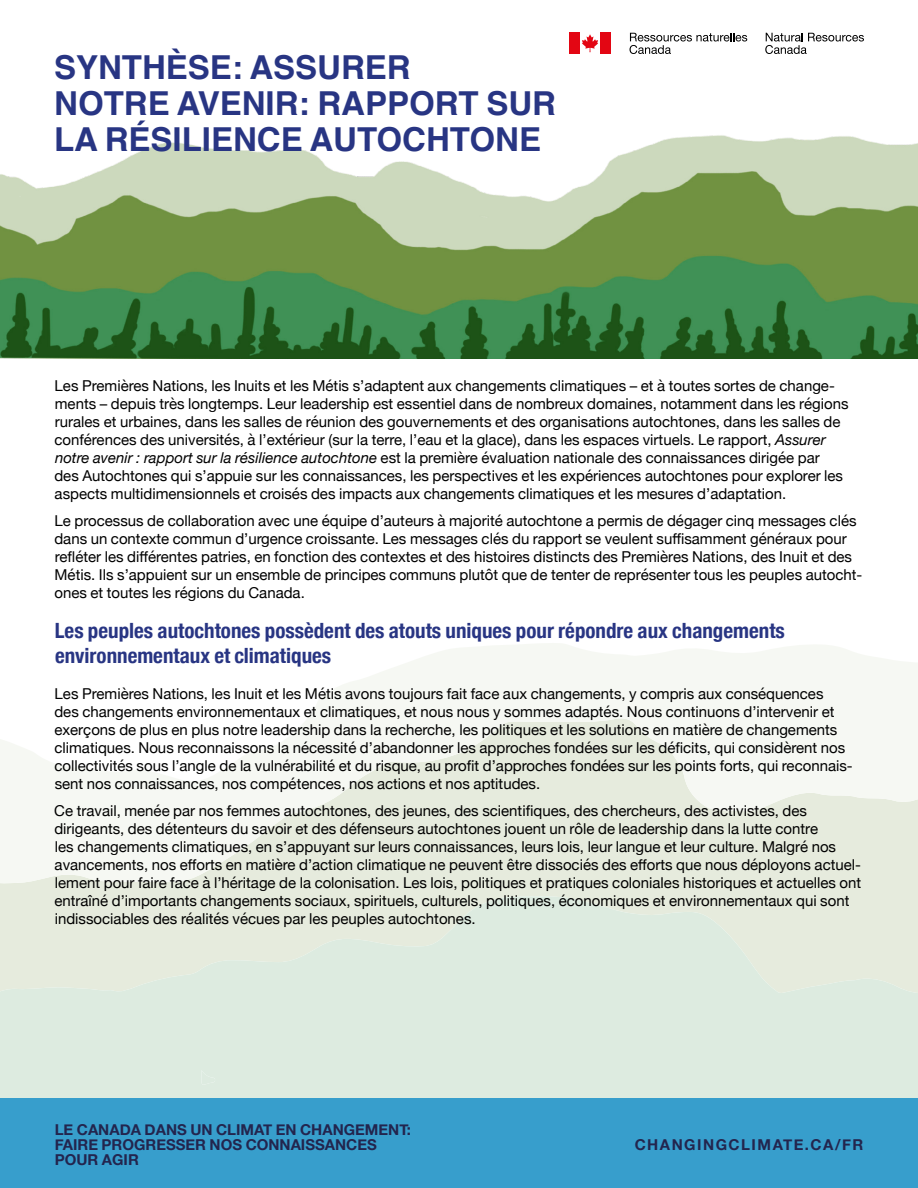
<style>
.page{position:relative;width:918px;height:1188px;background:#fff}
.page>*{position:absolute;margin:0;border:0;box-sizing:border-box;transform-origin:0 0}
.t1{font:700 33px/36px "Helvetica";color:#283583}
.t2{font:700 condensed 21px/25.2px "Helvetica Neue";color:#283583}
.t3{font:15px/18px "Helvetica Neue";color:#000}
.t4{font:700 15px/15px "Helvetica Neue";color:#23254e}
.t5{font:700 15px "Helvetica Neue";letter-spacing:.1em;color:#23254e}
.s1{font-style:italic}
</style>
<div class="page">
<svg style="left:0;top:643px;width:918px;height:253px"></svg>
<svg style="left:0;top:896px;width:918px;height:202px;background:#dfebdf"></svg>
<svg style="left:201px;top:1070px;width:14px;height:16px"></svg>
<img style="left:0;top:135px;width:918px;height:224px">
<div style="left:0;top:1098px;width:918px;height:90px;background:#379ecc"></div>
<svg style="left:582px;top:34px;width:16px;height:18px"></svg>
<div style="left:569px;top:33px;width:10px;height:21px;background:#e30613"></div>
<div style="left:601px;top:33px;width:10px;height:21px;background:#e30613"></div>
<svg style="left:630px;top:33px;width:117px;height:21px"></svg>
<svg style="left:765px;top:33px;width:99px;height:21px"></svg>
<h1 class="t1" style="left:54px;top:53px;width:504px">SYNTHÈSE: ASSURER<br>NOTRE AVENIR: RAPPORT SUR<br>LA RÉSILIENCE AUTOCHTONE</h1>
<p class="t3" style="left:54px;top:378px;width:796px">Les Premières Nations, les Inuits et les Métis s’adaptent aux changements climatiques – et à toutes sortes de change&shy;ments – depuis très longtemps. Leur leadership est essentiel dans de nombreux domaines, notamment dans les régions rurales et urbaines, dans les salles de réunion des gouvernements et des organisations autochtones, dans les salles de conférences des universités, à l’extérieur (sur la terre, l’eau et la glace), dans les espaces virtuels. Le rapport, <span class="s1">Assurer notre avenir : rapport sur la résilience autochtone</span> est la première évaluation nationale des connaissances dirigée par<br>des Autochtones qui s’appuie sur les connaissances, les perspectives et les expériences autochtones pour explorer les aspects multidimensionnels et croisés des impacts aux changements climatiques et les mesures d’adaptation.</p>
<p class="t3" style="left:54px;top:513px;width:810px">Le processus de collaboration avec une équipe d’auteurs à majorité autochtone a permis de dégager cinq messages clés dans un contexte commun d’urgence croissante. Les messages clés du rapport se veulent suffisamment généraux pour refléter les différentes patries, en fonction des contextes et des histoires distincts des Premières Nations, des Inuit et des Métis. Ils s’appuient sur un ensemble de principes communs plutôt que de tenter de représenter tous les peuples autocht&shy;ones et toutes les régions du Canada.</p>
<h2 class="t2" style="left:55px;top:617px;width:731px">Les peuples autochtones possèdent des atouts uniques pour répondre aux changements environnementaux et climatiques</h2>
<p class="t3" style="left:54px;top:686px;width:800px">Les Premières Nations, les Inuit et les Métis avons toujours fait face aux changements, y compris aux conséquences<br>des changements environnementaux et climatiques, et nous nous y sommes adaptés. Nous continuons d’intervenir et exerçons de plus en plus notre leadership dans la recherche, les politiques et les solutions en matière de changements climatiques. Nous reconnaissons la nécessité d’abandonner les approches fondées sur les déficits, qui considèrent nos collectivités sous l’angle de la vulnérabilité et du risque, au profit d’approches fondées sur les points forts, qui reconnais&shy;sent nos connaissances, nos compétences, nos actions et nos aptitudes.</p>
<p class="t3" style="left:54px;top:803px;width:808px">Ce travail, menée par nos femmes autochtones, des jeunes, des scientifiques, des chercheurs, des activistes, des dirigeants, des détenteurs du savoir et des défenseurs autochtones jouent un rôle de leadership dans la lutte contre<br>les changements climatiques, en s’appuyant sur leurs connaissances, leurs lois, leur langue et leur culture. Malgré nos avancements, nos efforts en matière d’action climatique ne peuvent être dissociés des efforts que nous déployons actuel&shy;lement pour faire face à l’héritage de la colonisation. Les lois, politiques et pratiques coloniales historiques et actuelles ont entraîné d’importants changements sociaux, spirituels, culturels, politiques, économiques et environnementaux qui sont indissociables des réalités vécues par les peuples autochtones.</p>
<p class="t4" style="left:55px;top:1123px;width:358px">LE CANADA DANS UN CLIMAT EN CHANGEMENT:<br>FAIRE PROGRESSER NOS CONNAISSANCES<br>POUR AGIR</p>
<p class="t5" style="left:635px;top:1133px;width:230px">CHANGINGCLIMATE.CA/FR</p>
</div>
